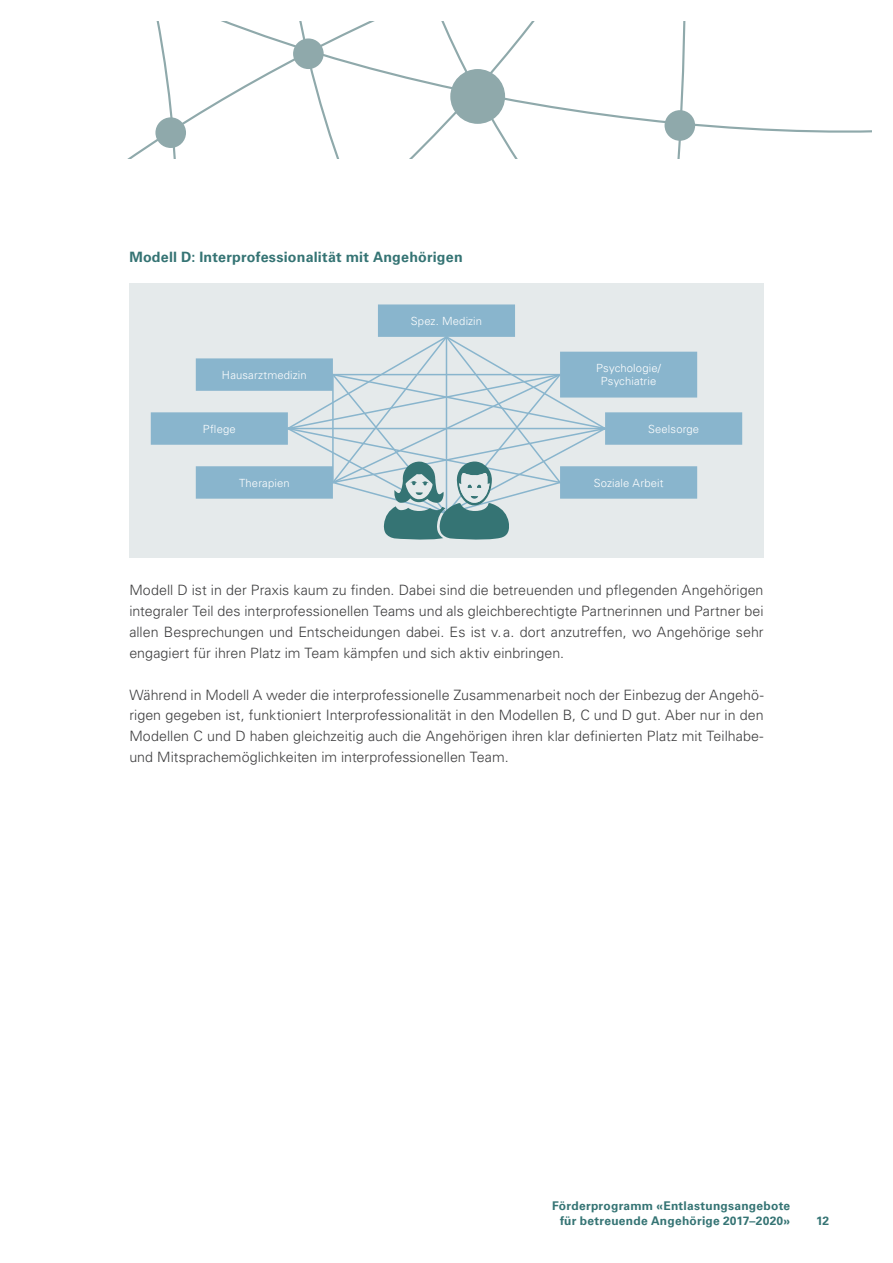
<style>
.page{position:relative;width:893px;height:1263px;background:#fff}
.page>*{position:absolute;margin:0;border:0;box-sizing:border-box;transform-origin:0 0}
.t1{font:300 14.25px/20.9px "Univers LT";color:#3e3e3f;text-align:justify}
.t2{font:700 14.25px "Univers LT";letter-spacing:.015em;color:#357474}
.t3{font:700 12px/15px "Univers LT";letter-spacing:.02em;color:#357474;text-align:right}
.t4{font:300 11.25px/13.5px "Univers LT";letter-spacing:.015em;color:#fff;text-align:center}
</style>
<div class="page">
<div style="left:129px;top:283px;width:635px;height:274px;background:#e5eaeb"></div>
<div style="left:197px;top:359px;width:135px;height:31px;background:#89b5cd"></div>
<div style="left:196px;top:358px;width:137px;height:33px;border:2px solid #89b5cd"></div>
<div style="left:152px;top:413px;width:135px;height:31px;background:#89b5cd"></div>
<div style="left:151px;top:412px;width:137px;height:33px;border:2px solid #89b5cd"></div>
<div style="left:197px;top:467px;width:135px;height:31px;background:#89b5cd"></div>
<div style="left:196px;top:466px;width:137px;height:33px;border:2px solid #89b5cd"></div>
<div style="left:561px;top:352px;width:135px;height:45px;background:#89b5cd"></div>
<div style="left:560px;top:352px;width:137px;height:46px;border:2px solid #89b5cd"></div>
<div style="left:561px;top:467px;width:135px;height:31px;background:#89b5cd"></div>
<div style="left:560px;top:466px;width:137px;height:33px;border:2px solid #89b5cd"></div>
<div style="left:606px;top:413px;width:135px;height:31px;background:#89b5cd"></div>
<div style="left:605px;top:412px;width:137px;height:33px;border:2px solid #89b5cd"></div>
<div style="left:379px;top:305px;width:135px;height:31px;background:#89b5cd"></div>
<div style="left:378px;top:304px;width:137px;height:33px;border:2px solid #89b5cd"></div>
<svg style="left:283px;top:335px;width:328px;height:205px"></svg>
<svg style="left:129px;top:21px;width:743px;height:137px"></svg>
<div style="left:665px;top:110px;width:30px;height:31px;background:#8fa9ab;border-radius:50%"></div>
<div style="left:155px;top:117px;width:31px;height:31px;background:#8fa9ab;border-radius:50%"></div>
<div style="left:293px;top:38px;width:31px;height:31px;background:#8fa9ab;border-radius:50%"></div>
<div style="left:450px;top:69px;width:55px;height:55px;background:#8fa9ab;border-radius:50%"></div>
<p class="t2" style="left:129px;top:249px;width:335px">Modell D: Interprofessionalität mit Angehörigen</p>
<p class="t4" style="left:222px;top:368px;width:86px">Hausarztmedizin</p>
<p class="t4" style="left:203px;top:422px;width:35px">Pflege</p>
<p class="t4" style="left:239px;top:476px;width:52px">Therapien</p>
<p class="t4" style="left:411px;top:314px;width:73px">Spez. Medizin</p>
<p class="t4" style="left:596px;top:361px;width:66px">Psychologie/<br>Psychiatrie</p>
<p class="t4" style="left:648px;top:422px;width:53px">Seelsorge</p>
<p class="t4" style="left:594px;top:476px;width:71px">Soziale Arbeit</p>
<p class="t1" style="left:129px;top:580px;width:636px">Modell D ist in der Praxis kaum zu finden. Dabei sind die betreuenden und pflegenden Angehörigen integraler Teil des interprofessionellen Teams und als gleichberechtigte Partnerinnen und Partner bei allen Besprechungen und Entscheidungen dabei. Es ist v. a. dort anzutreffen, wo Angehörige sehr engagiert für ihren Platz im Team kämpfen und sich aktiv einbringen.</p>
<p class="t1" style="left:129px;top:684px;width:636px">Während in Modell A weder die interprofessionelle Zusammenarbeit noch der Einbezug der Angehö&shy;rigen gegeben ist, funktioniert Interprofessionalität in den Modellen B, C und D gut. Aber nur in den Modellen C und D haben gleichzeitig auch die Angehörigen ihren klar definierten Platz mit Teilhabe&shy;und Mitsprachemöglichkeiten im interprofessionellen Team.</p>
<p class="t3" style="left:552px;top:1198px;width:240px">Förderprogramm «Entlastungsangebote für betreuende Angehörige 2017–2020»</p>
<p class="t3" style="left:816px;top:1213px;width:15px">12</p>
</div>
